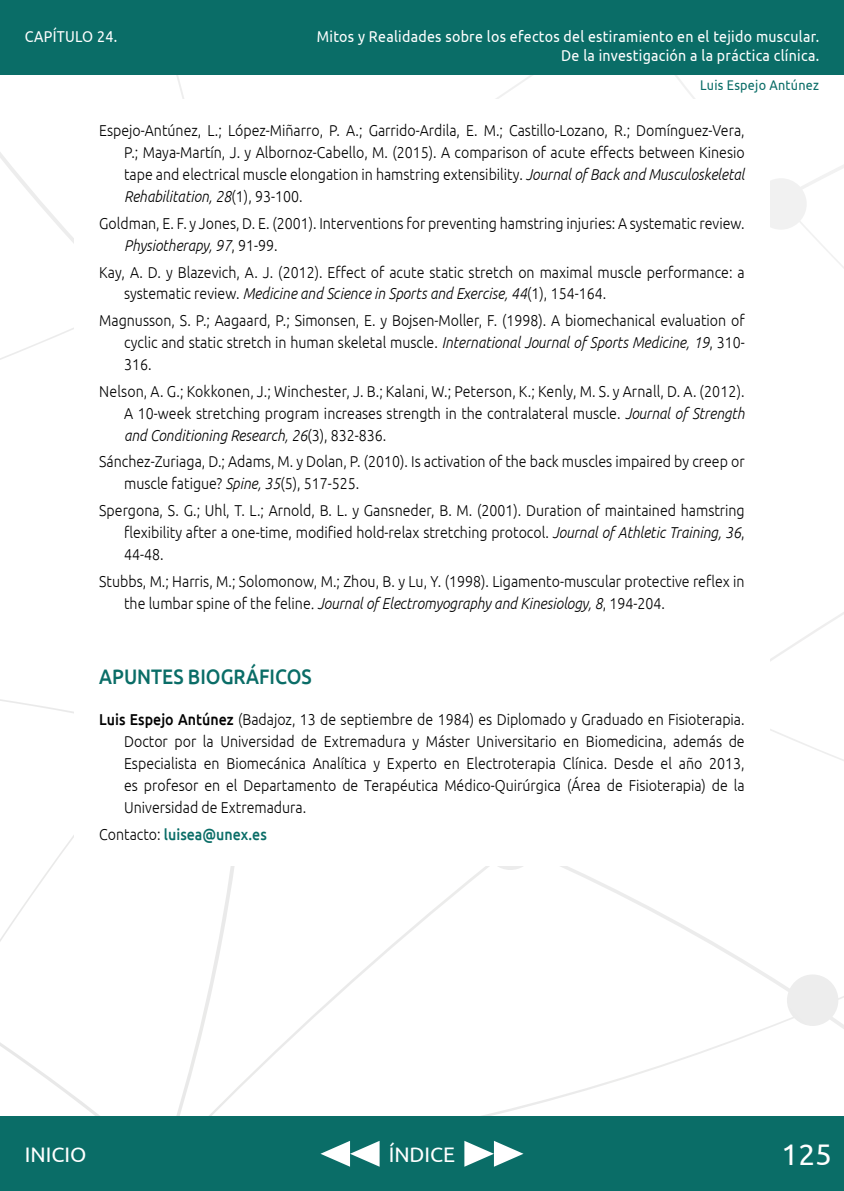
<style>
.page{position:relative;width:844px;height:1191px;background:#fff}
.page>*{position:absolute;margin:0;border:0;box-sizing:border-box;transform-origin:0 0}
.t1{font:29.75px "Ubuntu";color:#fff}
.t2{font:500 21px "Ubuntu";color:#0a6d67;scale:.9 1}
.t3{font:21px "Ubuntu";color:#fff}
.t4{font:300 15.75px/21.9px "Ubuntu";color:#000;text-align:justify;scale:.9 1}
.t5{font:15.75px/18.9px "Ubuntu";letter-spacing:.02em;color:#fff;text-align:right;scale:.9 1}
.t6{font:500 15.75px "Ubuntu";color:#0a6d67;scale:.9 1}
.t7{font:14px "Ubuntu";letter-spacing:.02em;color:#0a6d67;scale:.9 1}
.s1{font-style:italic}
.s2{font-weight:500}
.s3{font-weight:300;color:#000}
</style>
<div class="page">
<svg style="left:214px;top:74px;width:629px;height:176px"></svg>
<div style="left:0;top:1116px;width:843px;height:75px;background:#0a6d67"></div>
<svg style="left:464px;top:1141px;width:59px;height:25px"></svg>
<svg style="left:320px;top:1141px;width:59px;height:25px"></svg>
<div style="left:0;top:0;width:843px;height:74px;background:#0a6d67"></div>
<div style="left:74px;top:99px;width:695px;height:767px;background:#fff"></div>
<p class="t5" style="left:25px;top:26px;width:104px">Capítulo 24.</p>
<p class="t5" style="left:317px;top:26px;width:559px">Mitos y Realidades sobre los efectos del estiramiento en el tejido muscular.<br>De la investigación a la práctica clínica.</p>
<p class="t7" style="left:700px;top:77px;width:134px">Luis Espejo Antúnez</p>
<p class="t4" style="left:124px;top:119px;width:691px;text-indent:-25px">Espejo-Antúnez, L.; López-Miñarro, P. A.; Garrido-Ardila, E. M.; Castillo-Lozano, R.; Domínguez-Vera, P.; Maya-Martín, J. y Albornoz-Cabello, M. (2015). A comparison of acute effects between Kinesio tape and electrical muscle elongation in hamstring extensibility. <span class="s1">Journal of Back and Musculoskeletal Rehabilitation, 28</span>(1), 93-100.</p>
<p class="t4" style="left:124px;top:212px;width:691px;text-indent:-25px">Goldman, E. F. y Jones, D. E. (2001). Interventions for preventing hamstring injuries: A systematic review.<br><span class="s1">Physiotherapy, 97</span>, 91-99.</p>
<p class="t4" style="left:124px;top:260px;width:690px;text-indent:-25px">Kay, A. D. y Blazevich, A. J. (2012). Effect of acute static stretch on maximal muscle performance: a systematic review. <span class="s1">Medicine and Science in Sports and Exercise, 44</span>(1), 154-164.</p>
<p class="t4" style="left:124px;top:309px;width:690px;text-indent:-25px">Magnusson, S. P.; Aagaard, P.; Simonsen, E. y Bojsen-Moller, F. (1998). A biomechanical evaluation of cyclic and static stretch in human skeletal muscle. <span class="s1">International Journal of Sports Medicine, 19</span>, 310- 316.</p>
<p class="t4" style="left:124px;top:380px;width:691px;text-indent:-25px">Nelson, A. G.; Kokkonen, J.; Winchester, J. B.; Kalani, W.; Peterson, K.; Kenly, M. S. y Arnall, D. A. (2012).<br>A 10-week stretching program increases strength in the contralateral muscle. <span class="s1">Journal of Strength and Conditioning Research, 26</span>(3), 832-836.</p>
<p class="t4" style="left:124px;top:450px;width:690px;text-indent:-25px">Sánchez-Zuriaga, D.; Adams, M. y Dolan, P. (2010). Is activation of the back muscles impaired by creep or muscle fatigue? <span class="s1">Spine, 35</span>(5), 517-525.</p>
<p class="t4" style="left:124px;top:499px;width:691px;text-indent:-25px">Spergona, S. G.; Uhl, T. L.; Arnold, B. L. y Gansneder, B. M. (2001). Duration of maintained hamstring flexibility after a one-time, modified hold-relax stretching protocol. <span class="s1">Journal of Athletic Training, 36</span>, 44-48.</p>
<p class="t4" style="left:124px;top:570px;width:690px;text-indent:-25px">Stubbs, M.; Harris, M.; Solomonow, M.; Zhou, B. y Lu, Y. (1998). Ligamento-muscular protective reflex in the lumbar spine of the feline<span class="s1">. Journal of Electromyography and Kinesiology, 8</span>, 194-204.</p>
<h2 class="t2" style="left:99px;top:663px;width:237px">APUNTES BIOGRÁFICOS</h2>
<p class="t4" style="left:124px;top:708px;width:691px;text-indent:-25px"><span class="s2">Luis Espejo Antúnez</span> (Badajoz, 13 de septiembre de 1984) es Diplomado y Graduado en Fisioterapia.<br>Doctor por la Universidad de Extremadura y Máster Universitario en Biomedicina, además de Especialista en Biomecánica Analítica y Experto en Electroterapia Clínica. Desde el año 2013, es profesor en el Departamento de Terapéutica Médico-Quirúrgica (Área de Fisioterapia) de la Universidad de Extremadura.</p>
<p class="t6" style="left:99px;top:824px;width:188px"><span class="s3">Contacto:</span> luisea@unex.es</p>
<h2 class="t3" style="left:25px;top:1141px;width:63px">Inicio</h2>
<h2 class="t3" style="left:388px;top:1141px;width:68px">índice</h2>
<h1 class="t1" style="left:781px;top:1136px;width:52px">125</h1>
</div>
